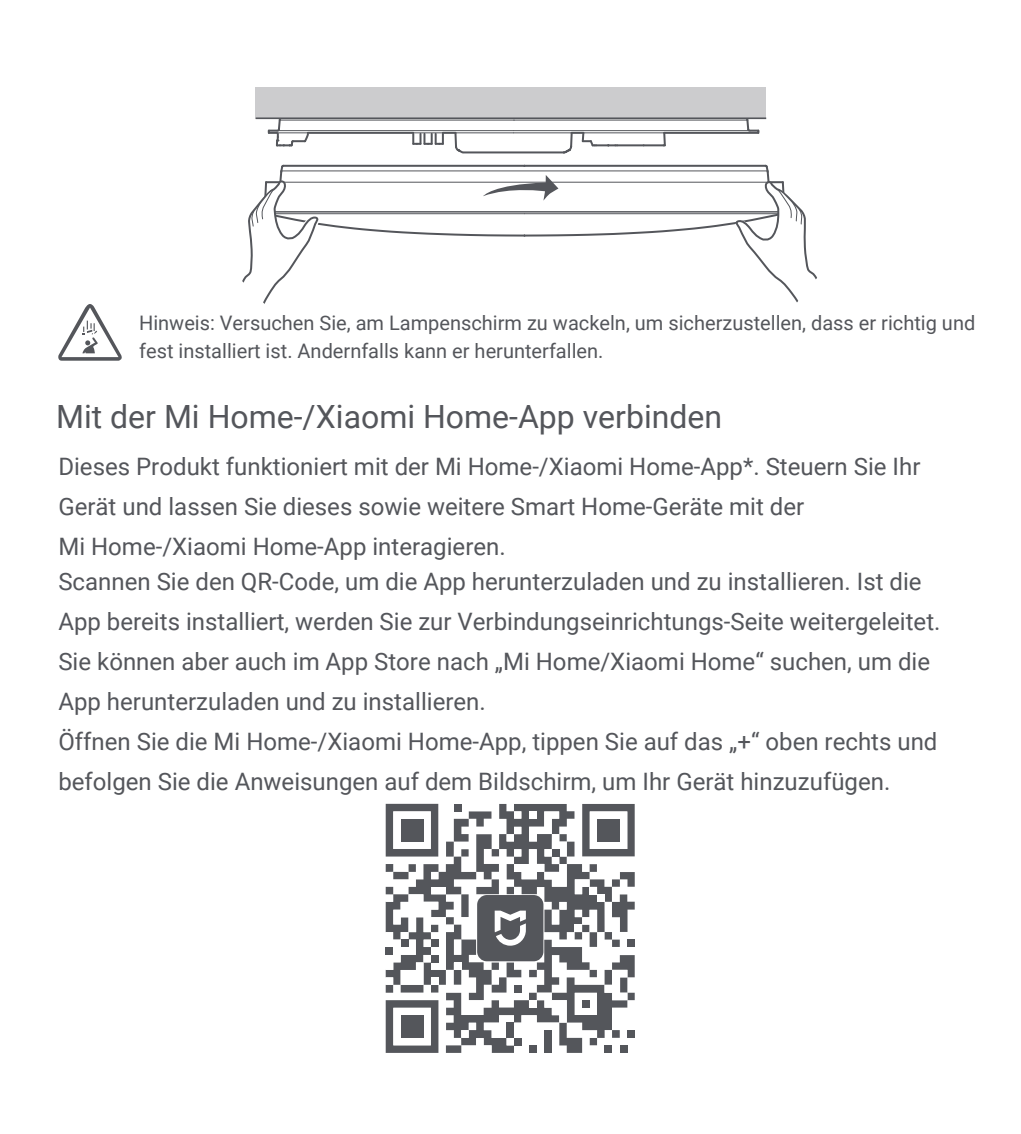
<style>
.page{position:relative;width:1021px;height:1134px;background:#fff}
.page>*{position:absolute;margin:0;border:0;box-sizing:border-box;transform-origin:0 0}
.t1{font:32px "Roboto";color:#54565b}
.t2{font:24px/40px "Roboto";color:#54565b}
.t3{font:20px/28px "Roboto";color:#54565b}
</style>
<div class="page">
<svg style="left:58px;top:304px;width:64px;height:57px"></svg>
<hr style="left:513px;top:130px;width:237px;height:1px;background:#54565b">
<hr style="left:277px;top:130px;width:236px;height:1px;background:#54565b">
<hr style="left:664px;top:132px;width:94px;height:2px;background:#54565b">
<hr style="left:583px;top:132px;width:81px;height:2px;background:#54565b">
<hr style="left:513px;top:132px;width:58px;height:2px;background:#54565b">
<svg style="left:742px;top:119px;width:17px;height:14px"></svg>
<hr style="left:455px;top:132px;width:58px;height:2px;background:#54565b">
<hr style="left:308px;top:132px;width:105px;height:2px;background:#54565b">
<svg style="left:663px;top:133px;width:3px;height:13px"></svg>
<hr style="left:617px;top:144px;width:26px;height:2px;background:#54565b">
<hr style="left:643px;top:144px;width:20px;height:2px;background:#54565b">
<hr style="left:514px;top:119px;width:233px;height:2px;background:#54565b">
<hr style="left:280px;top:119px;width:233px;height:2px;background:#54565b">
<hr style="left:463px;top:151px;width:101px;height:2px;background:#54565b">
<svg style="left:268px;top:119px;width:42px;height:28px"></svg>
<svg style="left:412px;top:132px;width:53px;height:22px"></svg>
<svg style="left:561px;top:132px;width:56px;height:22px"></svg>
<div style="left:256px;top:87px;width:510px;height:31px;background:#ccccce"></div>
<hr style="left:256px;top:117px;width:510px;height:2px;background:#54565b">
<svg style="left:386px;top:804px;width:248px;height:249px"></svg>
<svg style="left:242px;top:164px;width:575px;height:140px"></svg>
<p class="t3" style="left:139px;top:308px;width:837px">Hinweis: Versuchen Sie, am Lampenschirm zu wackeln, um sicherzustellen, dass er richtig und fest installiert ist. Andernfalls kann er herunterfallen.</p>
<h1 class="t1" style="left:56px;top:394px;width:667px">Mit der Mi Home-/Xiaomi Home-App verbinden</h1>
<p class="t2" style="left:58px;top:446px;width:863px">Dieses Produkt funktioniert mit der Mi Home-/Xiaomi Home-App*. Steuern Sie Ihr<br>Gerät und lassen Sie dieses sowie weitere Smart Home-Geräte mit der<br>Mi Home-/Xiaomi Home-App interagieren.</p>
<p class="t2" style="left:58px;top:560px;width:883px">Scannen Sie den QR-Code, um die App herunterzuladen und zu installieren. Ist die App bereits installiert, werden Sie zur Verbindungseinrichtungs-Seite weitergeleitet.<br>Sie können aber auch im App Store nach „Mi Home/Xiaomi Home“ suchen, um die App herunterzuladen und zu installieren.<br>Öffnen Sie die Mi Home-/Xiaomi Home-App, tippen Sie auf das „+“ oben rechts und befolgen Sie die Anweisungen auf dem Bildschirm, um Ihr Gerät hinzuzufügen.</p>
</div>
